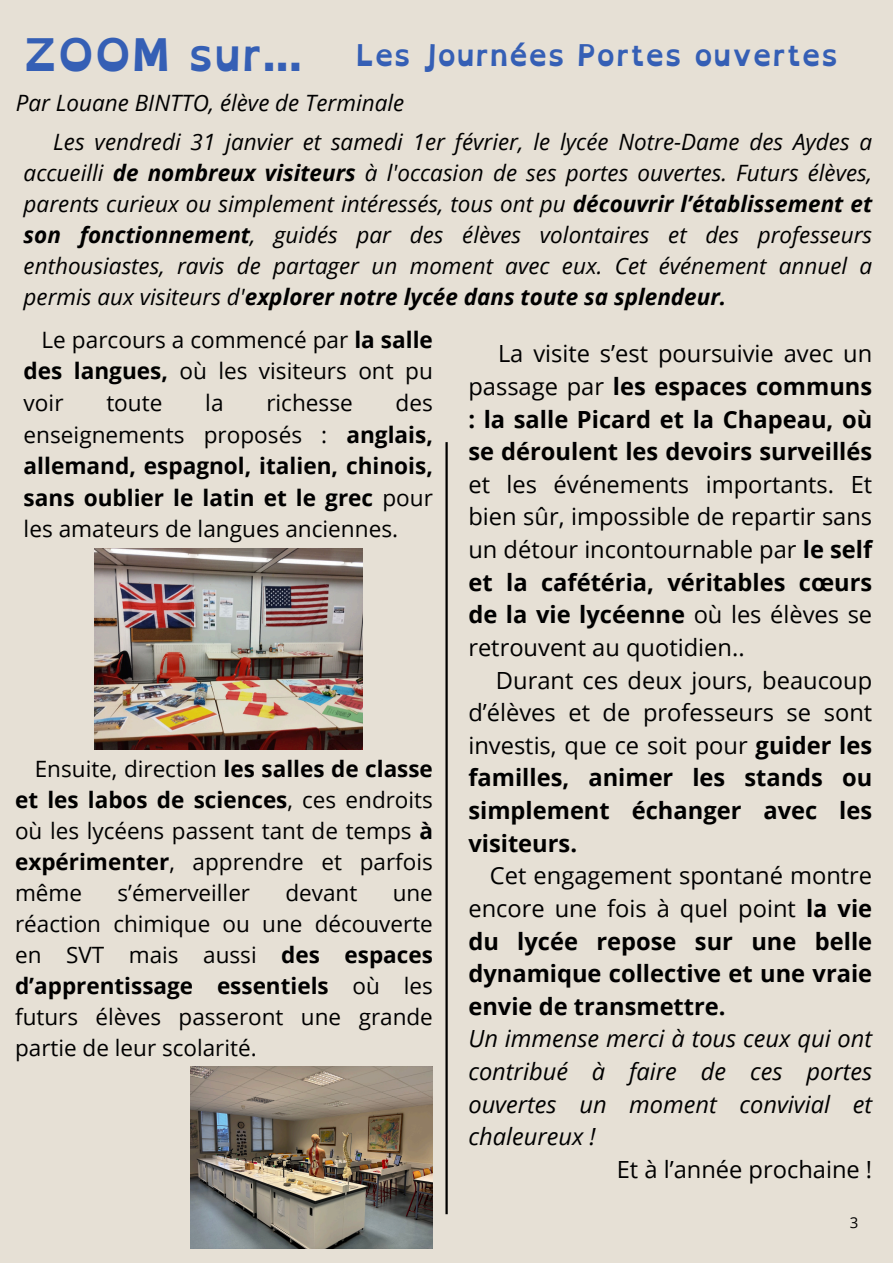
<style>
.page{position:relative;width:893px;height:1263px;background:#e6e0d5}
.page>*{position:absolute;margin:0;border:0;box-sizing:border-box;transform-origin:0 0}
.t1{font:700 45px "Open Dyslexic";color:#355fb5}
.t2{font:700 30px "Open Dyslexic";color:#355fb5}
.t3{font:23.62px "Open Sans";color:#000}
.t4{font:700 23.62px "Open Sans";color:#000}
.t5{font:italic 23.62px "Open Sans";color:#000}
.t6{font:700 22.58px/31.5px "Open Sans";color:#000;text-align:justify}
.t7{font:22.58px/31.5px "Open Sans";color:#000;text-align:justify}
.t8{font:italic 22.5px/30.9px "Open Sans";color:#000;text-align:justify}
.t9{font:22.5px/30.9px "Open Sans";color:#000;text-align:justify}
.t10{font:15px "Open Sans";color:#000}
.s1{font-weight:700}
.s2{font-weight:400}
</style>
<div class="page">
<hr style="left:445px;top:442px;width:3px;height:772px;background:#000">
<img style="left:191px;top:1066px;width:242px;height:182px">
<img style="left:94px;top:548px;width:268px;height:201px">
<h1 class="t1" style="left:24px;top:15px;width:281px">ZOOM sur...</h1>
<h3 class="t2" style="left:356px;top:28px;width:484px">Les Journées Portes ouvertes</h3>
<h3 class="t8" style="left:16px;top:87px;width:390px">Par Louane BINTTO, élève de Terminale</h3>
<h2 class="t8" style="left:24px;top:126px;width:850px;text-indent:30px">Les vendredi 31 janvier et samedi 1er février, le lycée Notre-Dame des Aydes a accueilli <span class="s1">de nombreux visiteurs</span> à l'occasion de ses portes ouvertes. Futurs élèves, parents curieux ou simplement intéressés, tous ont pu <span class="s1">découvrir l’établissement et son fonctionnement</span>, guidés par des élèves volontaires et des professeurs enthousiastes, ravis de partager un moment avec eux. Cet événement annuel a permis aux visiteurs d'<span class="s1">explorer notre lycée dans toute sa splendeur.</span></h2>
<h3 class="t7" style="left:24px;top:323px;width:411px;text-indent:18px">Le parcours a commencé par <span class="s1">la salle des langues,</span> où les visiteurs ont pu voir</h3>
<h3 class="t3" style="left:498px;top:337px;width:376px">La visite s’est poursuivie avec un</h3>
<h3 class="t4" style="left:468px;top:370px;width:405px"><span class="s2">passage par</span> les espaces communs</h3>
<h3 class="t4" style="left:468px;top:402px;width:405px">: la salle Picard et la Chapeau, où</h3>
<h3 class="t4" style="left:468px;top:435px;width:405px">se déroulent les devoirs surveillés</h3>
<h3 class="t3" style="left:468px;top:467px;width:405px">et les événements importants. Et</h3>
<h3 class="t3" style="left:468px;top:500px;width:405px">bien sûr, impossible de repartir sans</h3>
<h3 class="t3" style="left:468px;top:533px;width:405px">un détour incontournable par <span class="s1">le self</span></h3>
<h3 class="t4" style="left:468px;top:565px;width:405px">et la cafétéria, véritables cœurs</h3>
<h3 class="t4" style="left:468px;top:598px;width:405px">de la vie lycéenne <span class="s2">où les élèves se</span></h3>
<h3 class="t3" style="left:468px;top:631px;width:278px">retrouvent au quotidien..</h3>
<h3 class="t3" style="left:496px;top:663px;width:378px">Durant ces deux jours, beaucoup</h3>
<h3 class="t3" style="left:468px;top:696px;width:405px">d’élèves et de professeurs se sont</h3>
<h3 class="t3" style="left:468px;top:728px;width:405px">investis, que ce soit pour <span class="s1">guider les</span></h3>
<h3 class="t4" style="left:468px;top:761px;width:405px">familles, animer les stands ou</h3>
<h3 class="t4" style="left:468px;top:794px;width:405px">simplement échanger avec les</h3>
<h3 class="t4" style="left:468px;top:826px;width:110px">visiteurs.</h3>
<h3 class="t3" style="left:490px;top:859px;width:384px">Cet engagement spontané montre</h3>
<h3 class="t3" style="left:468px;top:892px;width:405px">encore une fois à quel point <span class="s1">la vie</span></h3>
<h3 class="t4" style="left:468px;top:924px;width:405px">du lycée repose sur une belle</h3>
<h3 class="t4" style="left:468px;top:957px;width:405px">dynamique collective et une vraie</h3>
<h3 class="t4" style="left:468px;top:989px;width:259px">envie de transmettre.</h3>
<h3 class="t5" style="left:468px;top:1022px;width:405px">Un immense merci à tous ceux qui ont</h3>
<h3 class="t5" style="left:468px;top:1055px;width:405px">contribué à faire de ces portes</h3>
<h3 class="t5" style="left:468px;top:1087px;width:405px">ouvertes un moment convivial et</h3>
<h3 class="t5" style="left:468px;top:1120px;width:129px">chaleureux !</h3>
<h3 class="t3" style="left:617px;top:1153px;width:257px">Et à l’année prochaine !</h3>
<h3 class="t6" style="left:24px;top:386px;width:411px;text-indent:372px"><span class="s2">des enseignements proposés :</span> anglais, allemand, espagnol, italien, chinois, sans oublier le latin et le grec <span class="s2">pour les amateurs de langues anciennes.</span></h3>
<h3 class="t7" style="left:106px;top:386px;width:58px">toute</h3>
<h3 class="t7" style="left:205px;top:386px;width:20px">la</h3>
<h3 class="t7" style="left:266px;top:386px;width:88px">richesse</h3>
<p class="t9" style="left:15px;top:753px;width:419px;text-indent:20px">Ensuite, direction <span class="s1">les salles de classe et les labos de sciences</span>, ces endroits où les lycéens passent tant de temps <span class="s1">à expérimenter</span>, apprendre et parfois même</p>
<p class="t9" style="left:117px;top:877px;width:134px">s’émerveiller</p>
<p class="t9" style="left:285px;top:877px;width:73px">devant</p>
<p class="t9" style="left:15px;top:877px;width:419px;text-indent:377px">une réaction chimique ou une découverte en SVT mais aussi <span class="s1">des espaces d’apprentissage essentiels</span> où les futurs élèves passeront une grande partie de leur scolarité.</p>
<p class="t10" style="left:850px;top:1212px;width:10px">3</p>
</div>
